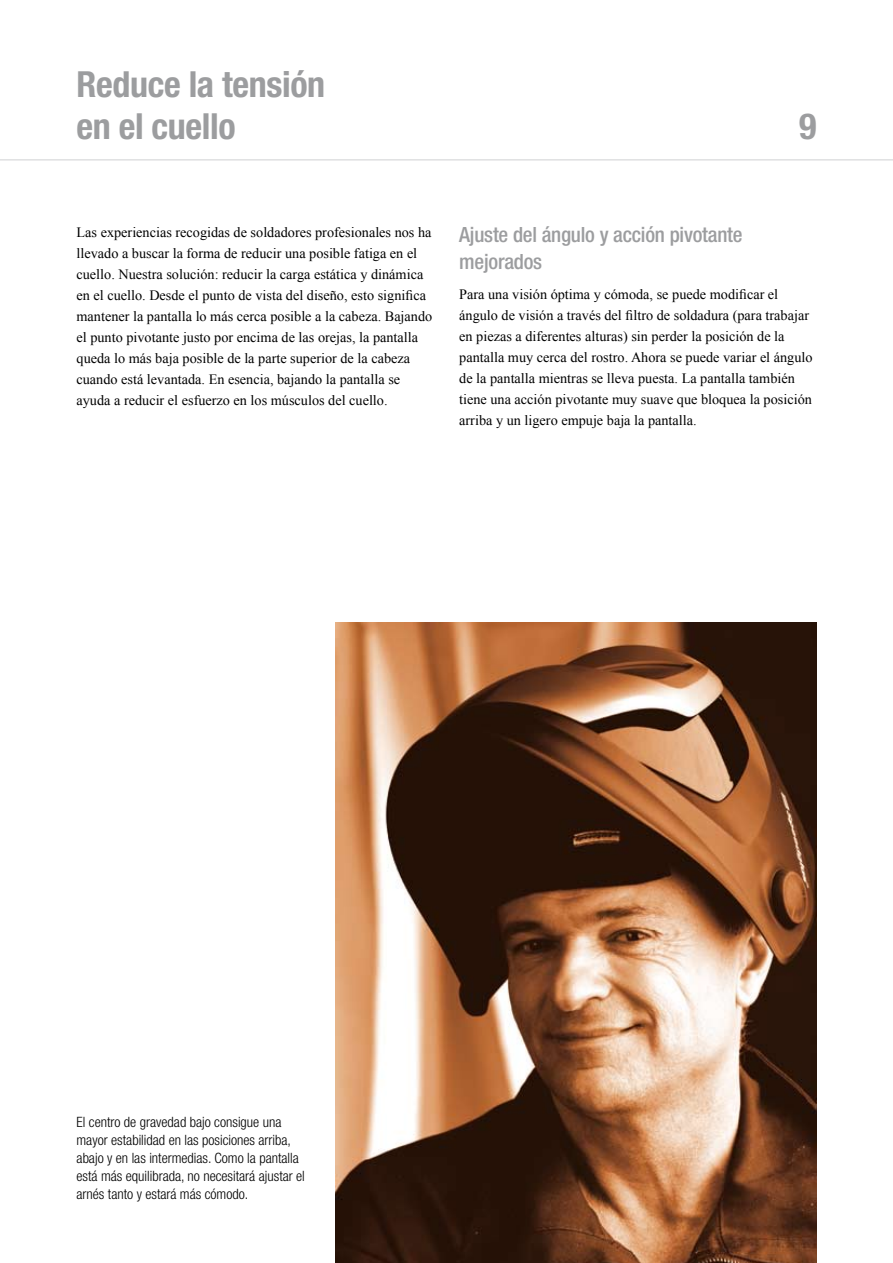
<style>
.page{position:relative;width:893px;height:1263px;background:#fff}
.page>*{position:absolute;margin:0;border:0;box-sizing:border-box;transform-origin:0 0}
.t1{font:700 condensed 36px/42px "Helvetica Neue LT Pro";letter-spacing:-.01em;color:#9c9d9f}
.t2{font:500 condensed 21px/27px "Helvetica Neue LT Pro";letter-spacing:-.01em;color:#9c9d9f}
.t3{font:14.25px/21px "Times New Roman";color:#000}
.t4{font:300 condensed 14.25px/18px "Helvetica Neue LT Pro";color:#000}
</style>
<div class="page">
<hr style="left:0;top:159px;width:893px;height:2px;background:#dfe0e1">
<img style="left:336px;top:622px;width:480px;height:641px">
<h1 class="t1" style="left:77px;top:63px;width:250px">Reduce la tensión en el cuello</h1>
<p class="t3" style="left:77px;top:221px;width:357px">Las experiencias recogidas de soldadores profesionales nos ha llevado a buscar la forma de reducir una posible fatiga en el cuello. Nuestra solución: reducir la carga estática y dinámica en el cuello. Desde el punto de vista del diseño, esto significa mantener la pantalla lo más cerca posible a la cabeza. Bajando el punto pivotante justo por encima de las orejas, la pantalla queda lo más baja posible de la parte superior de la cabeza cuando está levantada. En esencia, bajando la pantalla se ayuda a reducir el esfuerzo en los músculos del cuello.</p>
<h2 class="t2" style="left:459px;top:221px;width:285px">Ajuste del ángulo y acción pivotante mejorados</h2>
<p class="t3" style="left:459px;top:283px;width:355px">Para una visión óptima y cómoda, se puede modificar el ángulo de visión a través del filtro de soldadura (para trabajar en piezas a diferentes alturas) sin perder la posición de la pantalla muy cerca del rostro. Ahora se puede variar el ángulo de la pantalla mientras se lleva puesta. La pantalla también tiene una acción pivotante muy suave que bloquea la posición arriba y un ligero empuje baja la pantalla.</p>
<p class="t4" style="left:77px;top:1113px;width:230px">El centro de gravedad bajo consigue una mayor estabilidad en las posiciones arriba, abajo y en las intermedias. Como la pantalla está más equilibrada, no necesitará ajustar el arnés tanto y estará más cómodo.</p>
</div>
